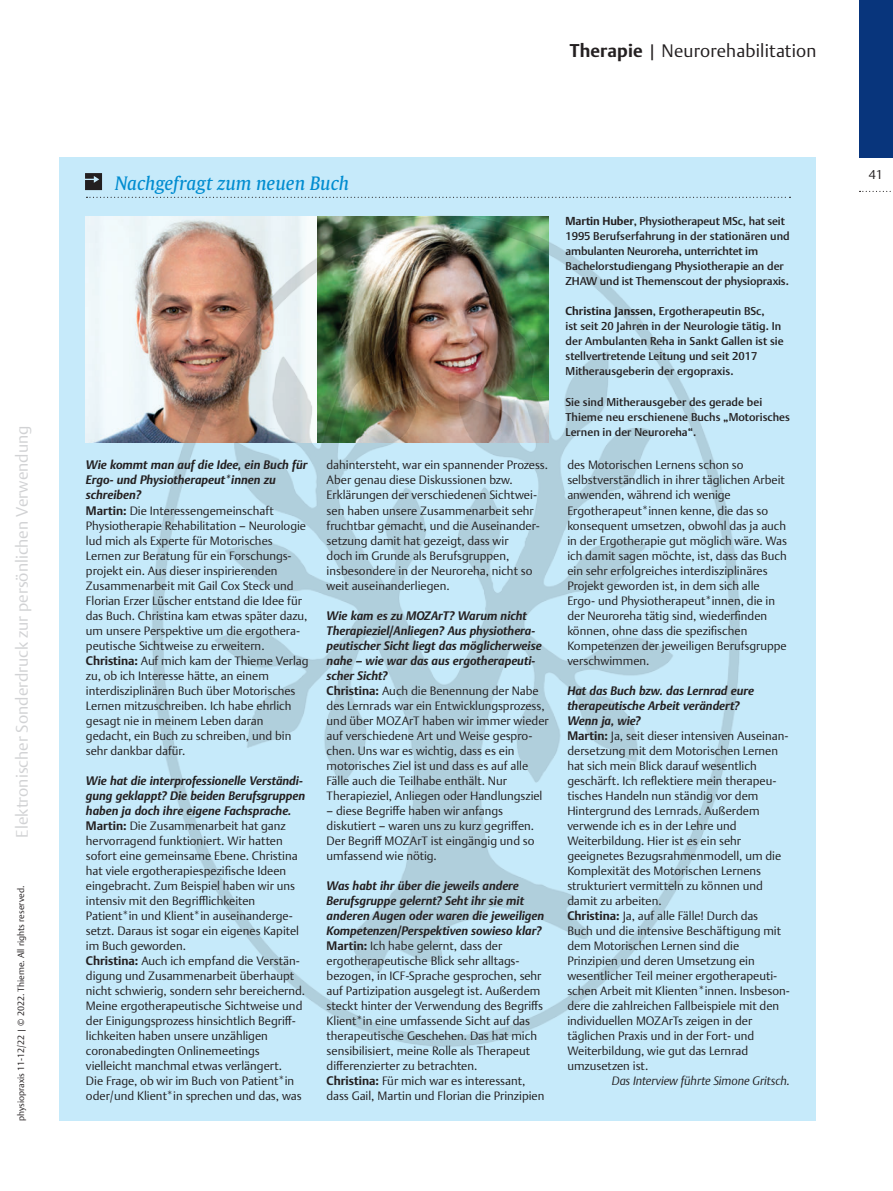
<style>
.page{position:relative;width:893px;height:1191px;background:#fff}
.page>*{position:absolute;margin:0;border:0;box-sizing:border-box;transform-origin:0 0}
.t1{font:300 18px "Thieme Argo 2011";letter-spacing:.01em;color:#231f20}
.t2{font:italic 18px "Thieme Gulliver 2011";letter-spacing:-.005em;color:#008cd0}
.t3{font:300 16.5px "Thieme Argo 2011";color:#d1d2d4}
.t4{font:300 12.75px "Thieme Argo 2011";color:#231f20}
.t5{font:300 12px/15px "Thieme Argo 2011";color:#231f20}
.t6{font:italic 300 12px "Thieme Argo 2011";color:#231f20}
.t7{font:500 11.25px/15px "Thieme Argo 2011";color:#231f20}
.t8{font:300 9px "Thieme Argo 2011";color:#231f20}
.s1{font-weight:700}
.s2{font-weight:700;font-style:italic}
</style>
<div class="page">
<div style="left:60px;top:157px;width:756px;height:964px;background:#c6eafa"></div>
<svg style="left:86px;top:197px;width:704px;height:1px"></svg>
<svg style="left:85px;top:173px;width:17px;height:17px"></svg>
<img style="left:85px;top:217px;width:64px;height:225px">
<div style="left:859px;top:0;width:34px;height:157px;background:#08357c"></div>
<svg style="left:859px;top:191px;width:32px;height:1px"></svg>
<img style="left:149px;top:215px;width:591px;height:832px">
<h2 class="t3" style="left:11px;top:837px;width:413px;rotate:-90deg">Elektronischer Sonderdruck zur persönlichen Verwendung</h2>
<p class="t8" style="left:15px;top:1121px;width:237px;rotate:-90deg">physiopraxis 11-12/22 | © 2022. Thieme. All rights reserved.</p>
<h1 class="t1" style="left:570px;top:38px;width:248px"><span class="s1">Therapie</span> | Neurorehabilitation</h1>
<h1 class="t2" style="left:115px;top:170px;width:236px">Nachgefragt zum neuen Buch</h1>
<p class="t5" style="left:86px;top:457px;width:224px"><span class="s2">Wie kommt man auf die Idee, ein Buch für Ergo- und Physiotherapeut*innen zu schreiben?<br></span><span class="s1">Martin:</span> Die Interessengemeinschaft Physiotherapie Rehabilitation – Neurologie lud mich als Experte für Motorisches Lernen zur Beratung für ein Forschungs&shy;projekt ein. Aus dieser inspirierenden Zusammenarbeit mit Gail Cox Steck und Florian Erzer Lüscher entstand die Idee für das Buch. Christina kam etwas später dazu, um unsere Perspektive um die ergothera&shy;peutische Sichtweise zu erweitern.<br><span class="s1">Christina:</span> Auf mich kam der Thieme Verlag zu, ob ich Interesse hätte, an einem interdisziplinären Buch über Motorisches Lernen mitzuschreiben. Ich habe ehrlich gesagt nie in meinem Leben daran gedacht, ein Buch zu schreiben, und bin sehr dankbar dafür.</p>
<p class="t5" style="left:86px;top:772px;width:221px"><span class="s2">Wie hat die interprofessionelle Verständi&shy;gung geklappt? Die beiden Berufsgruppen haben ja doch ihre eigene Fachsprache.<br></span><span class="s1">Martin:</span> Die Zusammenarbeit hat ganz hervorragend funktioniert. Wir hatten sofort eine gemeinsame Ebene. Christina hat viele ergotherapiespezifische Ideen eingebracht. Zum Beispiel haben wir uns intensiv mit den Begrifflichkeiten Patient*in und Klient*in auseinanderge&shy;setzt. Daraus ist sogar ein eigenes Kapitel im Buch geworden.<br><span class="s1">Christina:</span> Auch ich empfand die Verstän&shy;digung und Zusammenarbeit überhaupt nicht schwierig, sondern sehr bereichernd.<br>Meine ergotherapeutische Sichtweise und der Einigungsprozess hinsichtlich Begriff&shy;lichkeiten haben unsere unzähligen coronabedingten Onlinemeetings vielleicht manchmal etwas verlängert.<br>Die Frage, ob wir im Buch von Patient*in oder/und Klient*in sprechen und das, was</p>
<p class="t5" style="left:327px;top:457px;width:223px">dahintersteht, war ein spannender Prozess.<br>Aber genau diese Diskussionen bzw.<br>Erklärungen der verschiedenen Sichtwei&shy;sen haben unsere Zusammenarbeit sehr fruchtbar gemacht, und die Auseinander&shy;setzung damit hat gezeigt, dass wir<br>doch im Grunde als Berufsgruppen, insbesondere in der Neuroreha, nicht so weit auseinanderliegen.</p>
<p class="t5" style="left:327px;top:607px;width:224px"><span class="s2">Wie kam es zu MOZArT? Warum nicht Therapieziel/Anliegen? Aus physiothera&shy;peutischer Sicht liegt das möglicherweise nahe – wie war das aus ergotherapeuti&shy;scher Sicht?<br></span><span class="s1">Christina:</span> Auch die Benennung der Nabe des Lernrads war ein Entwicklungsprozess, und über MOZArT haben wir immer wieder auf verschiedene Art und Weise gespro&shy;chen. Uns war es wichtig, dass es ein motorisches Ziel ist und dass es auf alle Fälle auch die Teilhabe enthält. Nur Therapieziel, Anliegen oder Handlungsziel</p>
<p class="t5" style="left:327px;top:802px;width:210px">– diese Begriffe haben wir anfangs diskutiert – waren uns zu kurz gegriffen.<br>Der Begriff MOZArT ist eingängig und so umfassend wie nötig.</p>
<p class="t5" style="left:327px;top:877px;width:219px"><span class="s2">Was habt ihr über die jeweils andere Berufsgruppe gelernt? Seht ihr sie mit anderen Augen oder waren die jeweiligen Kompetenzen/Perspektiven sowieso klar?<br></span><span class="s1">Martin:</span> Ich habe gelernt, dass der ergotherapeutische Blick sehr alltags&shy;bezogen, in ICF-Sprache gesprochen, sehr auf Partizipation ausgelegt ist. Außerdem steckt hinter der Verwendung des Begriffs Klient*in eine umfassende Sicht auf das therapeutische Geschehen. Das hat mich sensibilisiert, meine Rolle als Therapeut differenzierter zu betrachten.<br><span class="s1">Christina:</span> Für mich war es interessant, dass Gail, Martin und Florian die Prinzipien</p>
<p class="t7" style="left:566px;top:214px;width:226px"><span class="s1">Martin Huber</span>, Physiotherapeut MSc, hat seit 1995 Berufserfahrung in der stationären und ambulanten Neuroreha, unterrichtet im Bachelorstudiengang Physiotherapie an der ZHAW und ist Themenscout der physiopraxis.</p>
<p class="t7" style="left:566px;top:304px;width:220px"><span class="s1">Christina Janssen</span>, Ergotherapeutin BSc,<br>ist seit 20 Jahren in der Neurologie tätig. In der Ambulanten Reha in Sankt Gallen ist sie stellvertretende Leitung und seit 2017<br>Mitherausgeberin der ergopraxis.</p>
<p class="t7" style="left:566px;top:394px;width:226px">Sie sind Mitherausgeber des gerade bei<br>Thieme neu erschienene Buchs „Motorisches<br>Lernen in der Neuroreha“.</p>
<p class="t5" style="left:567px;top:457px;width:221px">des Motorischen Lernens schon so selbstverständlich in ihrer täglichen Arbeit anwenden, während ich wenige Ergotherapeut*innen kenne, die das so konsequent umsetzen, obwohl das ja auch in der Ergotherapie gut möglich wäre. Was ich damit sagen möchte, ist, dass das Buch ein sehr erfolgreiches interdisziplinäres Projekt geworden ist, in dem sich alle Ergo- und Physiotherapeut*innen, die in der Neuroreha tätig sind, wiederfinden können, ohne dass die spezifischen Kompetenzen der jeweiligen Berufsgruppe verschwimmen.</p>
<p class="t5" style="left:567px;top:682px;width:224px"><span class="s2">Hat das Buch bzw. das Lernrad eure therapeutische Arbeit verändert?<br>Wenn ja, wie?<br></span><span class="s1">Martin:</span> Ja, seit dieser intensiven Auseinan&shy;dersetzung mit dem Motorischen Lernen hat sich mein Blick darauf wesentlich geschärft. Ich reflektiere mein therapeu&shy;tisches Handeln nun ständig vor dem Hintergrund des Lernrads. Außerdem verwende ich es in der Lehre und Weiterbildung. Hier ist es ein sehr geeignetes Bezugsrahmenmodell, um die Komplexität des Motorischen Lernens strukturiert vermitteln zu können und damit zu arbeiten.<br><span class="s1">Christina:</span> Ja, auf alle Fälle! Durch das<br>Buch und die intensive Beschäftigung mit dem Motorischen Lernen sind die Prinzipien und deren Umsetzung ein wesentlicher Teil meiner ergotherapeuti&shy;schen Arbeit mit Klienten*innen. Insbeson&shy;dere die zahlreichen Fallbeispiele mit den individuellen MOZArTs zeigen in der täglichen Praxis und in der Fort- und Weiterbildung, wie gut das Lernrad umzusetzen ist.</p>
<p class="t6" style="left:612px;top:1072px;width:180px">Das Interview führte Simone Gritsch.</p>
<p class="t4" style="left:869px;top:166px;width:16px">41</p>
</div>
